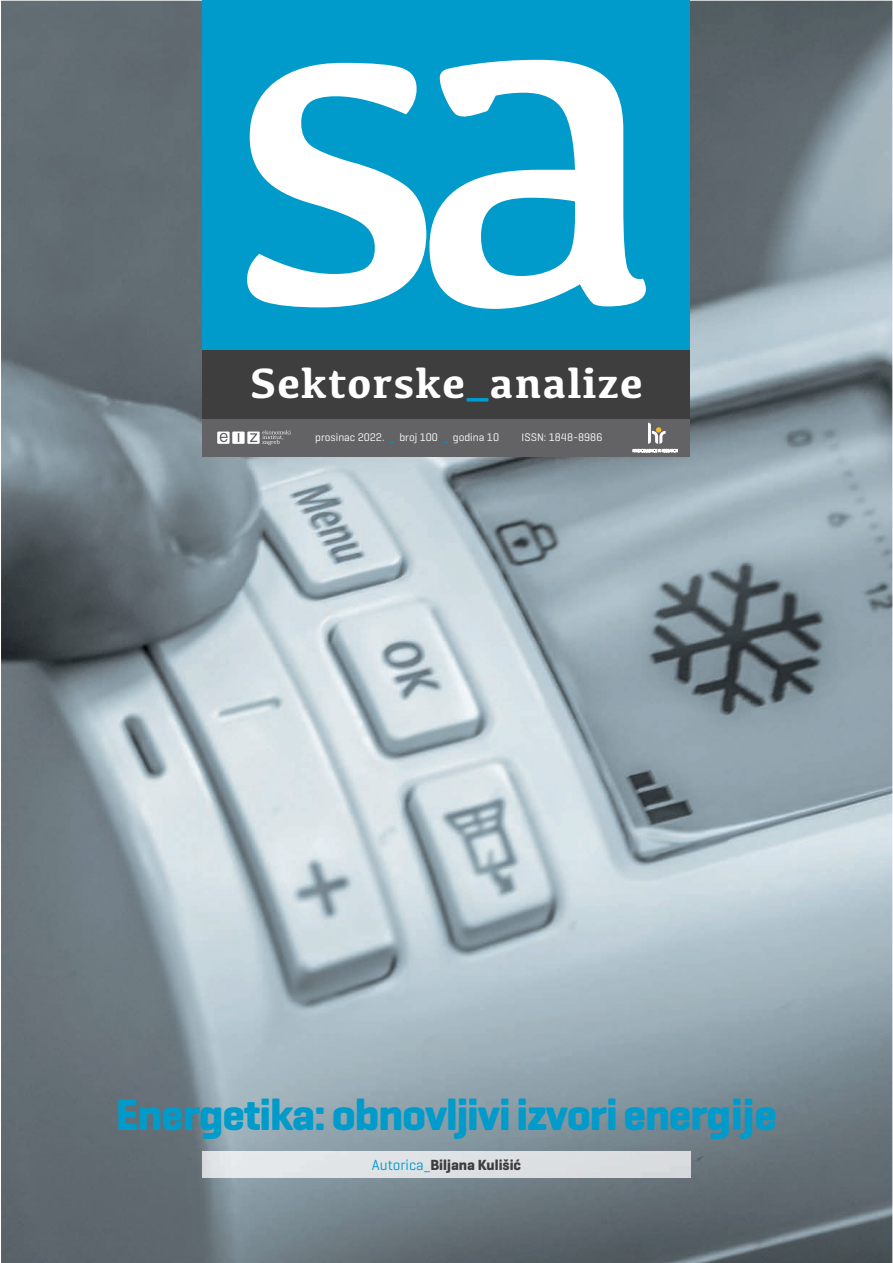
<style>
.page{position:relative;width:893px;height:1263px;background:#fff}
.page>*{position:absolute;margin:0;border:0;box-sizing:border-box;transform-origin:0 0}
.t1{font:700 45px "Geogrotesque";letter-spacing:-.025em;color:#009bca}
.t2{font:700 43.8px "Kefa";letter-spacing:.025em;color:#fff}
.t3{font:700 15px "Geogrotesque";color:#3e3e3f}
.t4{font:11.25px "Geogrotesque";color:#fff}
.s1{color:#009bca}
.s2{font-weight:400;color:#009bca}
</style>
<div class="page">
<img style="left:1px;top:1px;width:891px;height:1262px">
<div style="left:203px;top:350px;width:487px;height:69px;background:#3e3e3f"></div>
<div style="left:203px;top:419px;width:487px;height:37px;background:#636366"></div>
<div style="left:203px;top:0;width:487px;height:350px;background:#009bca"></div>
<svg style="left:247px;top:63px;width:179px;height:244px"></svg>
<svg style="left:429px;top:60px;width:217px;height:249px;fill:#fff"></svg>
<div style="left:203px;top:1152px;width:487px;height:25px;background:#dee1e4"></div>
<svg style="left:217px;top:430px;width:74px;height:15px"></svg>
<svg style="left:633px;top:423px;width:45px;height:29px"></svg>
<h2 class="t2" style="left:250px;top:354px;width:394px">Sektorske<span class="s1">_</span>analize</h2>
<p class="t4" style="left:315px;top:430px;width:185px">prosinac 2022. <span class="s1">_</span> broj 100 <span class="s1">_</span> godina 10</p>
<p class="t4" style="left:522px;top:430px;width:82px">ISSN: 1848-8986</p>
<h1 class="t1" style="left:116px;top:1087px;width:663px">Energetika: obnovljivi izvori energije</h1>
<h3 class="t3" style="left:372px;top:1155px;width:151px"><span class="s2">Autorica_</span>Biljana Kulišić</h3>
</div>
